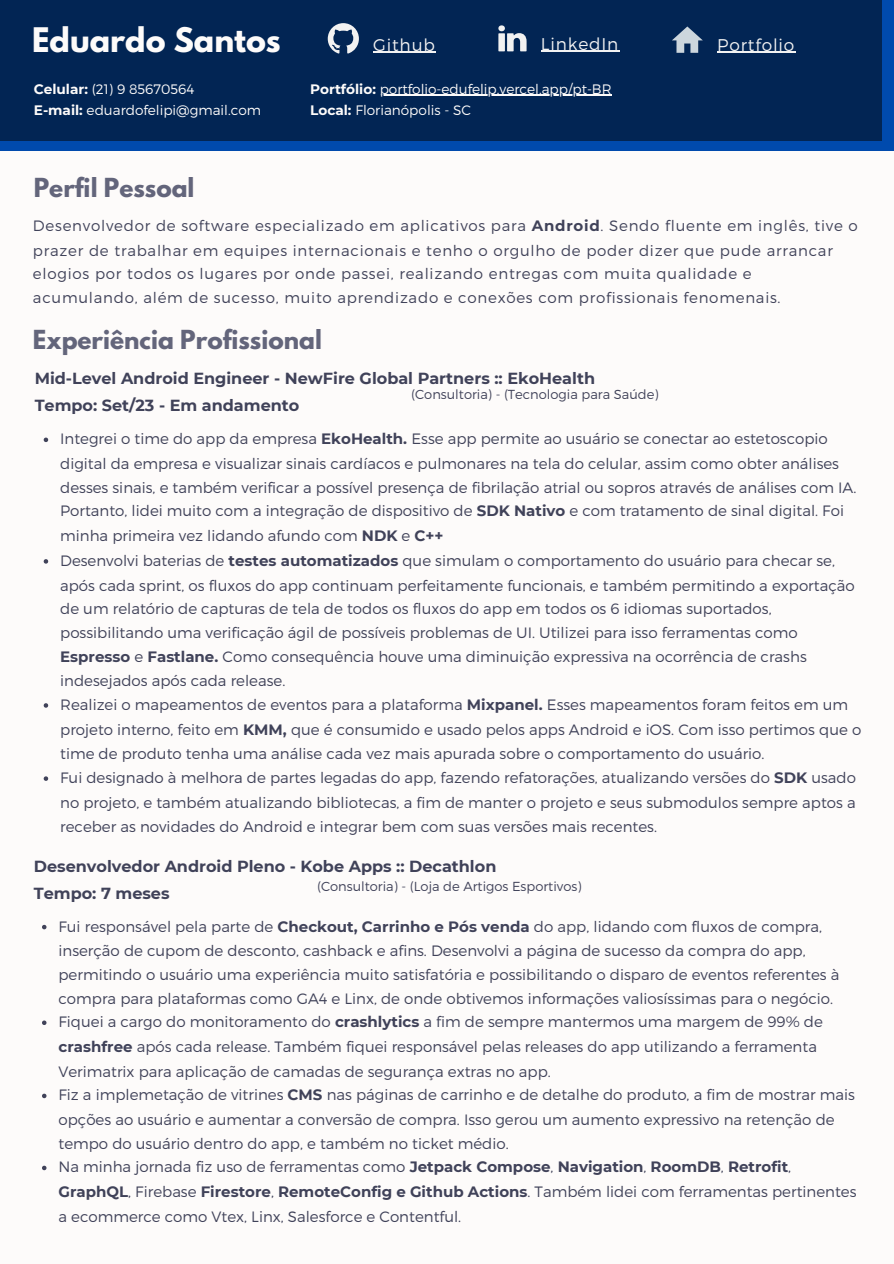
<style>
.page{position:relative;width:894px;height:1264px;background:#fff}
.page>*{position:absolute;margin:0;border:0;box-sizing:border-box;transform-origin:0 0}
.t1{font:700 30px "League Spartan";color:#fdfbfa}
.t2{font:700 23.25px "League Spartan";color:#63657b}
.t3{font:300 16.95px "Montserrat";letter-spacing:.05em;color:#f2f2f2}
.t4{font:700 16.05px/27px "Montserrat";color:#404259}
.t5{font:300 15px/24px "Montserrat";color:#404259}
.t6{font:300 15px/24px "Montserrat";letter-spacing:.05em;color:#404259}
.t7{font:300 13.65px/21.3px "Montserrat";color:#fdfbfa}
.t8{font:300 13.05px "Montserrat";color:#404259}
.s1{font-weight:700}
</style>
<div class="page">
<div style="left:0;top:0;width:893px;height:1263px;background:#fdfbfa"></div>
<div style="left:0;top:0;width:893px;height:150px;background:#004aad"></div>
<div style="left:0;top:0;width:881px;height:140px;background:#022554"></div>
<svg style="left:327px;top:23px;width:32px;height:30px"></svg>
<hr style="left:373px;top:52px;width:62px;height:1px;background:#f2f2f2">
<svg style="left:498px;top:25px;width:28px;height:26px"></svg>
<hr style="left:540px;top:51px;width:79px;height:1px;background:#f2f2f2">
<svg style="left:672px;top:26px;width:30px;height:26px"></svg>
<hr style="left:717px;top:52px;width:78px;height:1px;background:#f2f2f2">
<hr style="left:379px;top:95px;width:232px;height:1px;background:#fdfbfa">
<svg style="left:42px;top:924px;width:4px;height:5px"></svg>
<svg style="left:42px;top:1020px;width:4px;height:5px"></svg>
<svg style="left:42px;top:1093px;width:4px;height:5px"></svg>
<svg style="left:42px;top:1165px;width:4px;height:5px"></svg>
<svg style="left:44px;top:437px;width:4px;height:5px"></svg>
<svg style="left:44px;top:559px;width:4px;height:4px"></svg>
<svg style="left:44px;top:703px;width:4px;height:4px"></svg>
<svg style="left:44px;top:776px;width:4px;height:4px"></svg>
<p class="t1" style="left:32px;top:25px;width:250px">Eduardo Santos</p>
<p class="t7" style="left:34px;top:77px;width:229px"><span class="s1">Celular:</span> (21) 9 85670564<br><span class="s1">E-mail:</span> eduardofelipi@gmail.com</p>
<h5 class="t3" style="left:373px;top:34px;width:63px">Github</h5>
<p class="t3" style="left:540px;top:33px;width:79px">LinkedIn</p>
<h4 class="t3" style="left:717px;top:34px;width:79px">Portfolio</h4>
<p class="t7" style="left:310px;top:77px;width:303px"><span class="s1">Portfólio:</span> portfolio-edufelip.vercel.app/pt-BR</p>
<h2 class="t7" style="left:310px;top:99px;width:162px"><span class="s1">Local:</span> Florianópolis - SC</h2>
<h1 class="t2" style="left:34px;top:176px;width:162px">Perfil Pessoal</h1>
<h4 class="t6" style="left:33px;top:213px;width:826px">Desenvolvedor de software especializado em aplicativos para <span class="s1">Android</span>. Sendo fluente em inglês, tive o prazer de trabalhar em equipes internacionais e tenho o orgulho de poder dizer que pude arrancar elogios por todos os lugares por onde passei, realizando entregas com muita qualidade e acumulando, além de sucesso, muito aprendizado e conexões com profissionais fenomenais.</h4>
<h4 class="t2" style="left:33px;top:328px;width:290px">Experiência Profissional</h4>
<h2 class="t4" style="left:35px;top:365px;width:561px">Mid-Level Android Engineer - NewFire Global Partners :: EkoHealth<br>Tempo: Set/23 - Em andamento</h2>
<p class="t8" style="left:411px;top:385px;width:249px">(Consultoria) - (Tecnologia para Saúde)</p>
<p class="t5" style="left:60px;top:426px;width:797px">Integrei o time do app da empresa <span class="s1">EkoHealth.</span> Esse app permite ao usuário se conectar ao estetoscopio digital da empresa e visualizar sinais cardíacos e pulmonares na tela do celular, assim como obter análises desses sinais, e também verificar a possível presença de fibrilação atrial ou sopros através de análises com IA.<br>Portanto, lidei muito com a integração de dispositivo de <span class="s1">SDK Nativo</span> e com tratamento de sinal digital. Foi minha primeira vez lidando afundo com <span class="s1">NDK</span> e <span class="s1">C++</span></p>
<p class="t5" style="left:60px;top:548px;width:795px">Desenvolvi baterias de <span class="s1">testes automatizados</span> que simulam o comportamento do usuário para checar se, após cada sprint, os fluxos do app continuam perfeitamente funcionais, e também permitindo a exportação de um relatório de capturas de tela de todos os fluxos do app em todos os 6 idiomas suportados, possibilitando uma verificação ágil de possíveis problemas de UI. Utilizei para isso ferramentas como <span class="s1">Espresso</span> e <span class="s1">Fastlane.</span> Como consequência houve uma diminuição expressiva na ocorrência de crashs indesejados após cada release.</p>
<h3 class="t5" style="left:60px;top:691px;width:802px;line-height:24.8px">Realizei o mapeamentos de eventos para a plataforma <span class="s1">Mixpanel.</span> Esses mapeamentos foram feitos em um projeto interno, feito em <span class="s1">KMM,</span> que é consumido e usado pelos apps Android e iOS. Com isso pertimos que o time de produto tenha uma análise cada vez mais apurada sobre o comportamento do usuário.</h3>
<p class="t5" style="left:60px;top:765px;width:797px;text-align:justify">Fui designado à melhora de partes legadas do app, fazendo refatorações, atualizando versões do <span class="s1">SDK</span> usado no projeto, e também atualizando bibliotecas, a fim de manter o projeto e seus submodulos sempre aptos a receber as novidades do Android e integrar bem com suas versões mais recentes.</p>
<h5 class="t4" style="left:34px;top:852px;width:464px">Desenvolvedor Android Pleno - Kobe Apps :: Decathlon<br>Tempo: 7 meses</h5>
<p class="t8" style="left:317px;top:877px;width:266px">(Consultoria) - (Loja de Artigos Esportivos)</p>
<h3 class="t5" style="left:58px;top:913px;width:782px">Fui responsável pela parte de <span class="s1">Checkout, Carrinho e Pós venda</span> do app, lidando com fluxos de compra, inserção de cupom de desconto, cashback e afins. Desenvolvi a página de sucesso da compra do app, permitindo o usuário uma experiência muito satisfatória e possibilitando o disparo de eventos referentes à compra para plataformas como GA4 e Linx, de onde obtivemos informações valiosíssimas para o negócio.</h3>
<p class="t5" style="left:58px;top:1008px;width:765px;line-height:24.8px">Fiquei a cargo do monitoramento do <span class="s1">crashlytics</span> a fim de sempre mantermos uma margem de 99% de <span class="s1">crashfree</span> após cada release. Também fiquei responsável pelas releases do app utilizando a ferramenta<br>Verimatrix para aplicação de camadas de segurança extras no app.</p>
<p class="t5" style="left:58px;top:1082px;width:797px">Fiz a implemetação de vitrines <span class="s1">CMS</span> nas páginas de carrinho e de detalhe do produto, a fim de mostrar mais opções ao usuário e aumentar a conversão de compra. Isso gerou um aumento expressivo na retenção de tempo do usuário dentro do app, e também no ticket médio.</p>
<p class="t5" style="left:58px;top:1153px;width:799px;line-height:24.8px">Na minha jornada fiz uso de ferramentas como <span class="s1">Jetpack Compose</span>, <span class="s1">Navigation</span>, <span class="s1">RoomDB</span>, <span class="s1">Retrofit</span>,<br><span class="s1">GraphQL</span>, Firebase <span class="s1">Firestore</span>, <span class="s1">RemoteConfig e Github Actions</span>. Também lidei com ferramentas pertinentes a ecommerce como Vtex, Linx, Salesforce e Contentful.</p>
</div>
